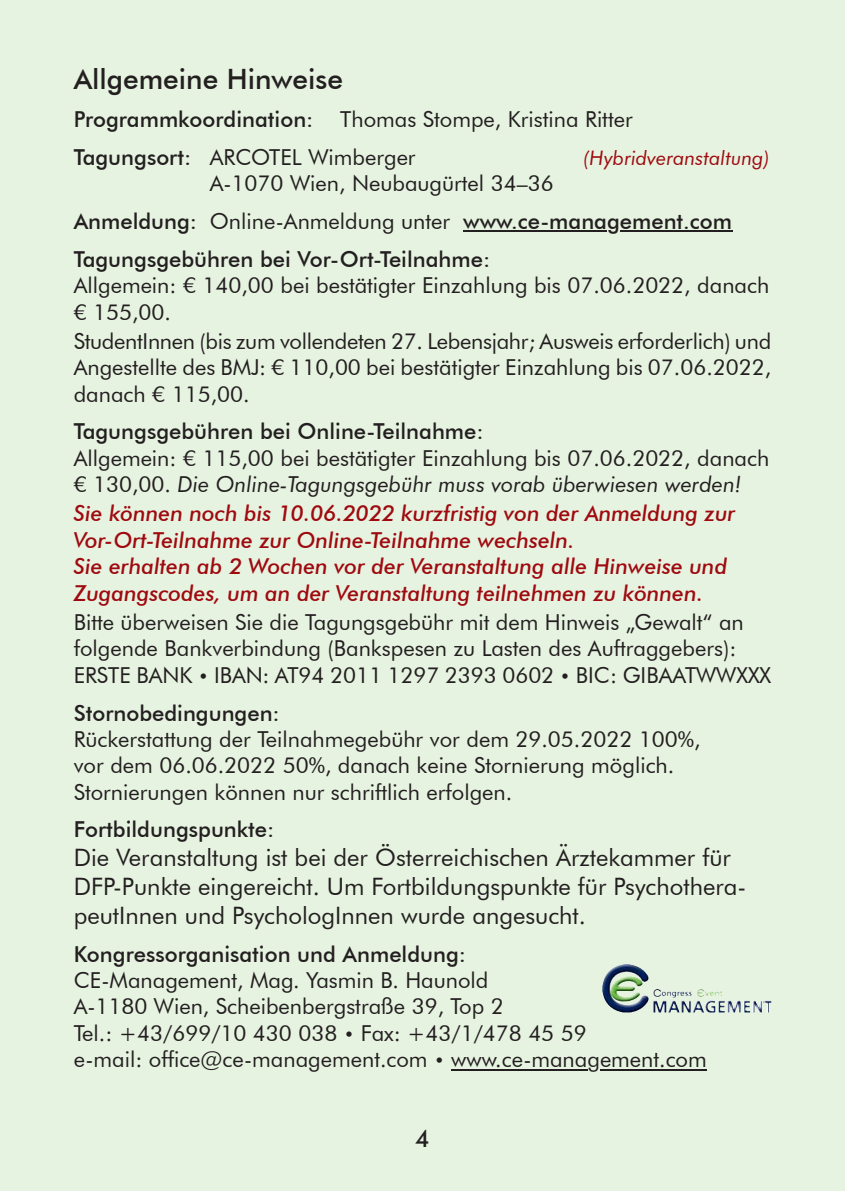
<style>
.page{position:relative;width:845px;height:1191px;background:#e7f3e1}
.page>*{position:absolute;margin:0;border:0;box-sizing:border-box;transform-origin:0 0}
.t1{font:500 28px "Futura BT";color:#231f20}
.t2{font:24px/28.8px "Futura BT";color:#231f20}
.t3{font:500 24px "Futura BT";color:#231f20}
.t4{font:22px/26.4px "Futura BT";color:#231f20}
.t5{font:500 22px/37.8px "Futura BT";color:#231f20}
.t6{font:italic 500 22px/26.4px "Futura BT";color:#9e0a0f}
.t7{font:italic 20px "Futura BT";color:#9e0a0f}
.s1{font-weight:500}
.s2{font-weight:400}
.s3{font-style:italic}
.s4{font-size:18px}
</style>
<div class="page">
<hr style="left:463px;top:231px;width:144px;height:1px;background:#231f20">
<hr style="left:620px;top:231px;width:112px;height:1px;background:#231f20">
<hr style="left:451px;top:1069px;width:136px;height:1px;background:#231f20">
<hr style="left:600px;top:1069px;width:107px;height:1px;background:#231f20">
<img style="left:610px;top:971px;width:33px;height:30px">
<p class="t1" style="left:74px;top:62px;width:271px">Allgemeine Hinweise</p>
<p class="t4" style="left:74px;top:100px;width:560px;line-height:37.8px"><span class="s1">Programmkoordination:</span> Thomas Stompe, Kristina Ritter<br><span class="s1">Tagungsort:</span> ARCOTEL Wimberger</p>
<p class="t7" style="left:583px;top:146px;width:188px">(Hybridveranstaltung)</p>
<p class="t5" style="left:74px;top:164px;width:660px;text-indent:136px"><span class="s2">A-1070 Wien, Neubaugürtel 34–36<br></span>Anmeldung: <span class="s2">Online-Anmeldung unter</span> www.ce-management.com<br>Tagungsgebühren bei Vor-Ort-Teilnahme:</p>
<p class="t4" style="left:74px;top:272px;width:697px">Allgemein: € 140,00 bei bestätigter Einzahlung bis 07.06.2022, danach € 155,00.</p>
<p class="t4" style="left:74px;top:327px;width:699px;text-align:justify">StudentInnen (bis zum vollendeten 27. Lebens jahr; Ausweis erforderlich) und Angestellte des BMJ: € 110,00 bei bestätigter Einzahlung bis 07.06.2022, danach € 115,00.</p>
<p class="t5" style="left:74px;top:412px;width:411px">Tagungsgebühren bei Online-Teilnahme:</p>
<p class="t4" style="left:74px;top:444px;width:697px">Allgemein: € 115,00 bei bestätigter Einzahlung bis 07.06.2022, danach € 130,00. <span class="s3">Die Online-Tagungsgebühr muss vorab überwiesen werden!</span></p>
<p class="t6" style="left:74px;top:500px;width:663px">Sie können noch bis 10.06.2022 kurzfristig von der Anmeldung zur Vor-Ort-Teilnahme zur Online-Teilnahme wechseln.<br>Sie erhalten ab 2 Wochen vor der Veranstaltung alle Hinweise und Zugangscodes, um an der Veranstaltung teilnehmen zu können.</p>
<p class="t4" style="left:74px;top:609px;width:699px">Bitte überweisen Sie die Tagungsgebühr mit dem Hinweis „Gewalt“ an folgende Bankverbindung (Bankspesen zu Lasten des Auftraggebers):<br>ERSTE BANK <span class="s4">•</span> IBAN: AT94 2011 1297 2393 0602 <span class="s4">•</span> BIC: GIBAATWWXXX</p>
<p class="t5" style="left:74px;top:693px;width:208px">Stornobedingungen:</p>
<p class="t4" style="left:74px;top:725px;width:628px">Rückerstattung der Teilnahmegebühr vor dem 29.05.2022 100%, vor dem 06.06.2022 50%, danach keine Stornierung möglich.<br>Stornierungen können nur schriftlich erfolgen.</p>
<p class="t5" style="left:74px;top:810px;width:202px">Fortbildungspunkte:</p>
<p class="t2" style="left:74px;top:843px;width:674px">Die Veranstaltung ist bei der Österreichischen Ärztekammer für<br>DFP-Punkte eingereicht. Um Fortbildungspunkte für Psychothera&shy;peutInnen und Psycho logIn nen wurde angesucht.</p>
<p class="t5" style="left:74px;top:934px;width:394px">Kongressorganisation und Anmeldung:</p>
<p class="t4" style="left:74px;top:967px;width:634px">CE-Management, Mag. Yasmin B. Haunold<br>A-1180 Wien, Scheibenbergstraße 39, Top 2<br>Tel.: +43/699/10 430 038 <span class="s4">•</span> Fax: +43/1/478 45 59<br>e-mail: office@ce-management.com <span class="s4">•</span> www.ce-management.com</p>
<p class="t3" style="left:415px;top:1123px;width:16px">4</p>
</div>
